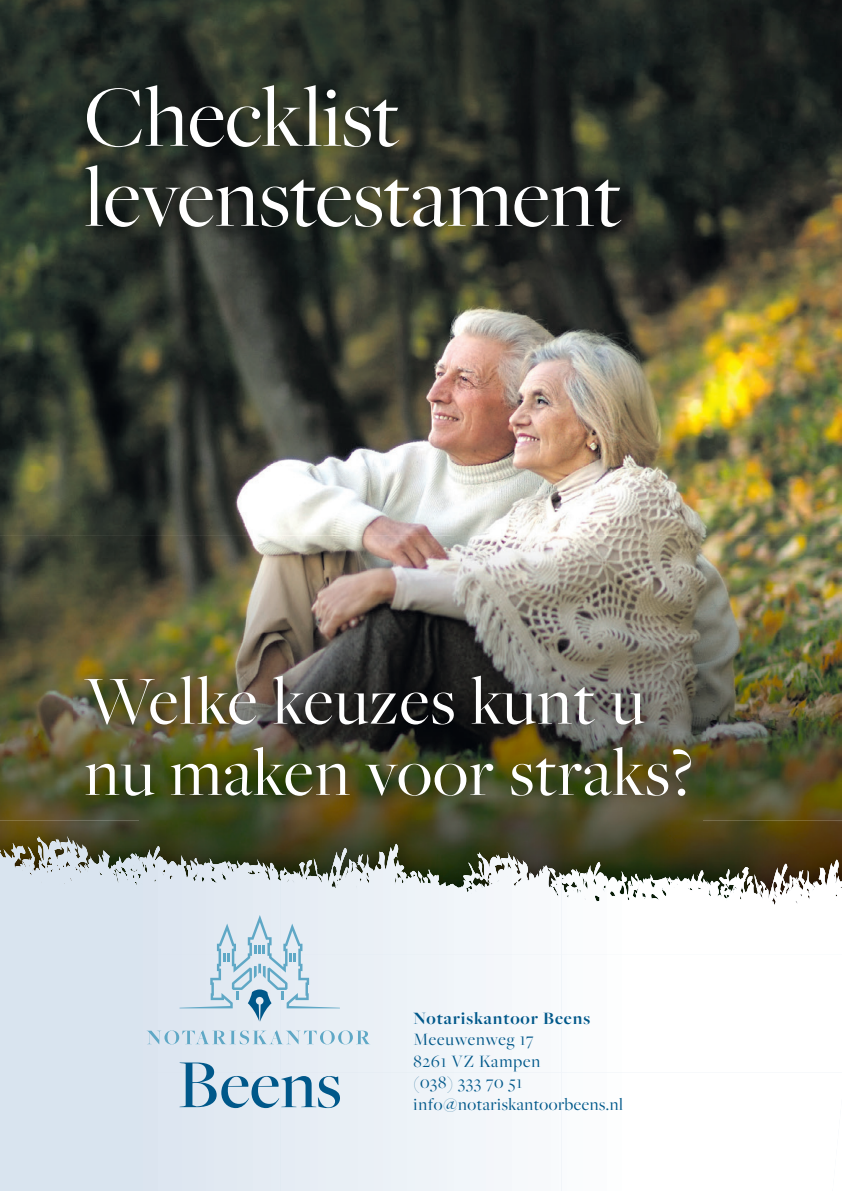
<style>
.page{position:relative;width:842px;height:1191px;background:#fff}
.page>*{position:absolute;margin:0;border:0;box-sizing:border-box;transform-origin:0 0}
.t1{font:90px/80px "Freight Big Pro";color:#fff}
.t2{font:71.2px/71.2px "Freight Big Pro";letter-spacing:.02em;color:#fff}
.t3{font:18px/21.6px "Freight Big Pro";letter-spacing:.03em;color:#00588a}
.t4{font:700 18px "Freight Big Pro";letter-spacing:.05em;color:#00588a}
</style>
<div class="page">
<img style="left:0;top:0;width:842px;height:678px">
<img style="left:0;top:678px;width:140px;height:142px">
<img style="left:702px;top:678px;width:140px;height:142px">
<img style="left:140px;top:811px;width:562px;height:9px">
<img style="left:0;top:820px;width:46px;height:14px">
<svg style="left:0;top:834px;width:842px;height:357px"></svg>
<img style="left:73px;top:661px;width:632px;height:150px">
<img style="left:74px;top:73px;width:558px;height:167px">
<img style="left:833px;top:1098px;width:9px;height:93px">
<svg style="left:760px;top:863px;width:75px;height:36px"></svg>
<svg style="left:339px;top:847px;width:55px;height:33px;background:#939991"></svg>
<svg style="left:14px;top:836px;width:54px;height:35px;background:#999989"></svg>
<svg style="left:179px;top:1062px;width:161px;height:46px;background:#a7c4d7"></svg>
<svg style="left:179px;top:915px;width:161px;height:106px;background:#cfdfeb"></svg>
<svg style="left:146px;top:1030px;width:224px;height:14px;background:#c1d9e7"></svg>
<h1 class="t1" style="left:85px;top:75px;width:539px">Checklist levenstestament</h1>
<h2 class="t2" style="left:85px;top:663px;width:610px">Welke keuzes kunt u nu maken voor straks?</h2>
<p class="t4" style="left:414px;top:1006px;width:178px">Notariskantoor Beens</p>
<p class="t3" style="left:414px;top:1028px;width:211px">Meeuwenweg 17<br>8261 VZ Kampen<br>(038) 333 70 51 info@notariskantoorbeens.nl</p>
</div>
